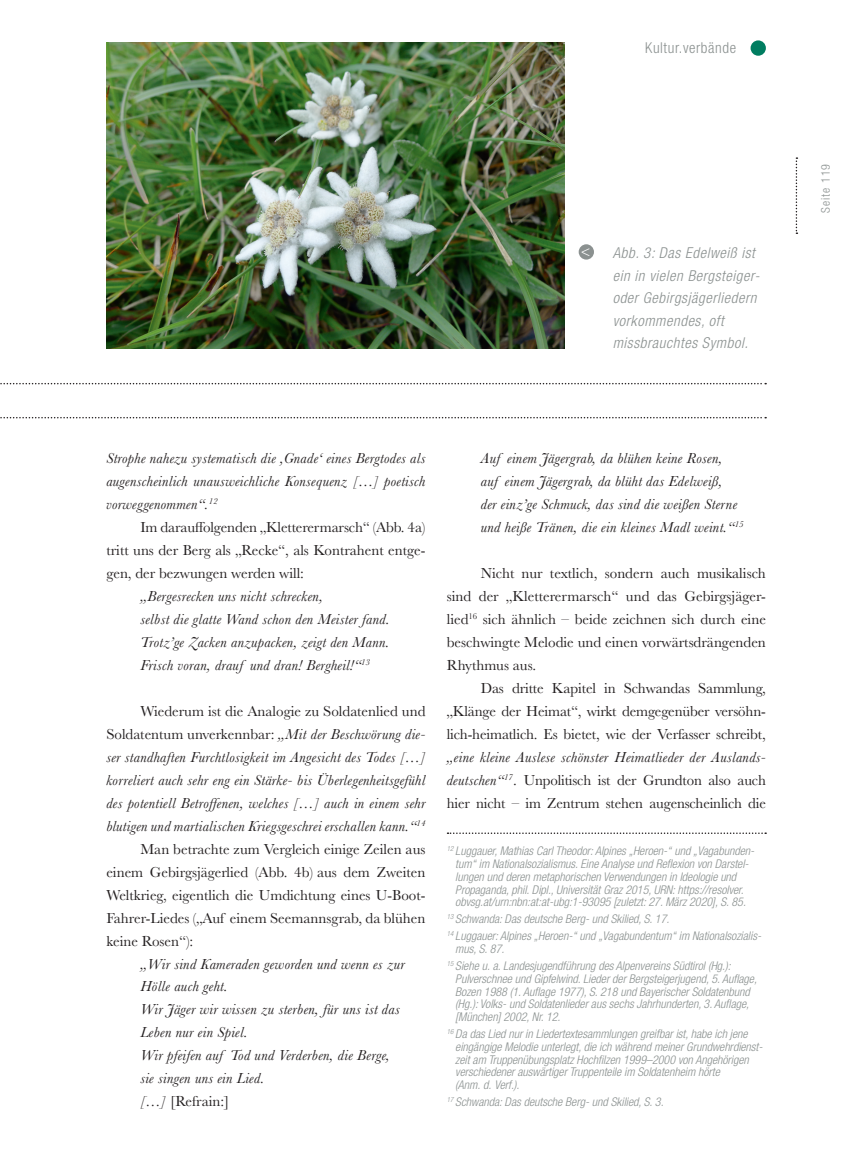
<style>
.page{position:relative;width:851px;height:1170px;background:#fff}
.page>*{position:absolute;margin:0;border:0;box-sizing:border-box;transform-origin:0 0}
.t1{font:15px/23px "Baskerville";color:#231f20;text-align:justify}
.t2{font:italic 15px/23px "Baskerville";letter-spacing:.02em;color:#231f20}
.t3{font:italic 300 condensed 15px/22.5px "Helvetica Neue LT Std";letter-spacing:.04em;color:#8b9190}
.t4{font:300 condensed 15px "Helvetica Neue LT Std";letter-spacing:.04em;color:#8b9190}
.t5{font:300 condensed 15px "Helvetica Neue LT Std";color:#fff}
.t6{font:italic 300 condensed 12px/12.8px "Helvetica Neue LT Std";color:#8b9190}
.t7{font:300 condensed 12px "Helvetica Neue LT Std";letter-spacing:.08em;color:#8b9190}
.s1{font-style:italic}
.s2{font-style:normal}
</style>
<div class="page">
<svg style="left:795px;top:157px;width:2px;height:77px"></svg>
<svg style="left:0;top:383px;width:766px;height:1px"></svg>
<svg style="left:0;top:417px;width:766px;height:1px"></svg>
<div style="left:750px;top:40px;width:15px;height:16px;background:#007d60;border-radius:50%"></div>
<svg style="left:447px;top:832px;width:319px;height:1px"></svg>
<img style="left:106px;top:43px;width:458px;height:305px">
<div style="left:578px;top:244px;width:16px;height:15px;background:#8b9190;border-radius:50%"></div>
<p class="t4" style="left:645px;top:39px;width:92px">Kultur.verbände</p>
<p class="t5" style="left:581px;top:242px;width:10px">&lt;</p>
<p class="t3" style="left:612px;top:242px;width:148px">Abb. 3: Das Edelweiß ist ein in vielen Bergsteiger&shy;oder Gebirgsjägerliedern vorkommendes, oft missbrauchtes Symbol.</p>
<p class="t2" style="left:106px;top:447px;width:320px;text-align:justify">Strophe nahezu systematisch die ‚Gnade‘ eines Bergtodes als augenscheinlich unausweichliche Konsequenz […] poetisch vorweggenommen“.<sup>12</sup></p>
<p class="t1" style="left:106px;top:516px;width:320px;text-indent:34px">Im darauffolgenden „Kletterermarsch“ (Abb. 4a) tritt uns der Berg als „Recke“, als Kontrahent entge&shy;gen, der bezwungen werden will:</p>
<p class="t2" style="left:140px;top:584px;width:251px">„Bergesrecken uns nicht schrecken,<br>selbst die glatte Wand schon den Meister fand.<br>Trotz’ge Zacken anzupacken, zeigt den Mann.<br>Frisch voran, drauf und dran! Bergheil!“<sup>13</sup></p>
<p class="t1" style="left:140px;top:699px;width:286px">Wiederum ist die Analogie zu Soldatenlied und</p>
<p class="t1" style="left:106px;top:722px;width:320px">Soldatentum unverkennbar: <span class="s1">„Mit der Beschwörung die-</span></p>
<p class="t2" style="left:106px;top:745px;width:320px">ser standhaften Furchtlosigkeit im Angesicht des Todes […]</p>
<p class="t2" style="left:106px;top:768px;width:320px">korreliert auch sehr eng ein Stärke- bis Überlegenheitsgefühl</p>
<p class="t2" style="left:106px;top:791px;width:320px">des potentiell Betroffenen, welches […] auch in einem sehr</p>
<p class="t2" style="left:106px;top:814px;width:320px">blutigen und martialischen Kriegsgeschrei erschallen kann.“<sup>14</sup></p>
<p class="t1" style="left:140px;top:837px;width:286px">Man betrachte zum Vergleich einige Zeilen aus</p>
<p class="t1" style="left:106px;top:860px;width:320px">einem Gebirgsjägerlied (Abb. 4b) aus dem Zweiten</p>
<p class="t1" style="left:106px;top:883px;width:320px">Weltkrieg, eigentlich die Umdichtung eines U-Boot-</p>
<p class="t1" style="left:106px;top:906px;width:320px">Fahrer-Liedes („Auf einem Seemannsgrab, da blühen</p>
<p class="t1" style="left:106px;top:929px;width:88px">keine Rosen“):</p>
<p class="t2" style="left:140px;top:952px;width:266px">„Wir sind Kameraden geworden und wenn es zur<br>Hölle auch geht.<br>Wir Jäger wir wissen zu sterben, für uns ist das<br>Leben nur ein Spiel.<br>Wir pfeifen auf Tod und Verderben, die Berge, sie singen uns ein Lied.<br>[…] <span class="s2">[Refrain:]</span></p>
<p class="t2" style="left:480px;top:447px;width:264px">Auf einem Jägergrab, da blühen keine Rosen,<br>auf einem Jägergrab, da blüht das Edelweiß,<br>der einz’ge Schmuck, das sind die weißen Sterne und heiße Tränen, die ein kleines Madl weint.“<sup>15</sup></p>
<p class="t1" style="left:446px;top:562px;width:320px;text-indent:34px">Nicht nur textlich, sondern auch musikalisch sind der „Kletterermarsch“ und das Gebirgsjäger&shy;lied<sup>16</sup> sich ähnlich – beide zeichnen sich durch eine beschwingte Melodie und einen vorwärtsdrängenden Rhythmus aus.</p>
<p class="t1" style="left:446px;top:676px;width:320px;text-indent:34px">Das dritte Kapitel in Schwandas Sammlung, „Klänge der Heimat“, wirkt demgegenüber versöhn&shy;lich-heimatlich. Es bietet, wie der Verfasser schreibt,</p>
<p class="t1" style="left:446px;top:745px;width:320px"><span class="s1">„eine kleine Auslese schönster Heimatlieder der Auslands&shy;deutschen“</span><sup>17</sup>. Unpolitisch ist der Grundton also auch hier nicht – im Zentrum stehen augenscheinlich die</p>
<p class="t6" style="left:455px;top:844px;width:299px;text-indent:-9px"><sup>12</sup> Luggauer, Mathias Carl Theodor: Alpines „Heroen-“ und „Vagabunden&shy;tum“ im Nationalsozialismus. Eine Analyse und Reflexion von Darstel&shy;lungen und deren metaphorischen Verwendungen in Ideologie und Propaganda, phil. Dipl., Universität Graz 2015, URN: https://resolver. obvsg.at/urn:nbn:at:at-ubg:1-93095 [zuletzt: 27. März 2020], S. 85.</p>
<p class="t6" style="left:446px;top:910px;width:316px;line-height:17px"><sup>13</sup> Schwanda: Das deutsche Berg- und Skilied, S. 17.<br><sup>14</sup> Luggauer: Alpines „Heroen-“ und „Vagabundentum“ im Nationalsozialis-</p>
<p class="t6" style="left:446px;top:940px;width:285px;line-height:17px;text-indent:9px">mus, S. 87.<br><sup>15</sup> Siehe u. a. Landesjugendführung des Alpenvereins Südtirol (Hg.):</p>
<p class="t6" style="left:455px;top:972px;width:303px">Pulverschnee und Gipfelwind. Lieder der Bergsteigerjugend, 5. Auflage, Bozen 1988 (1. Auflage 1977), S. 218 und Bayerischer Soldatenbund (Hg.): Volks- und Soldatenlieder aus sechs Jahrhunderten, 3. Auflage, [München] 2002, Nr. 12.</p>
<p class="t6" style="left:455px;top:1027px;width:309px;text-indent:-9px"><sup>16</sup> Da das Lied nur in Liedertextesammlungen greifbar ist, habe ich jene eingängige Melodie unterlegt, die ich während meiner Grundwehrdienst&shy;zeit am Truppenübungsplatz Hochfilzen 1999–2000 von Angehörigen verschiedener auswärtiger Truppenteile im Soldatenheim hörte<br>(Anm. d. Verf.).</p>
<p class="t6" style="left:446px;top:1095px;width:218px"><sup>17</sup> Schwanda: Das deutsche Berg- und Skilied, S. 3.</p>
<p class="t7" style="left:818px;top:213px;width:50px;rotate:-90deg">Seite 119</p>
</div>
